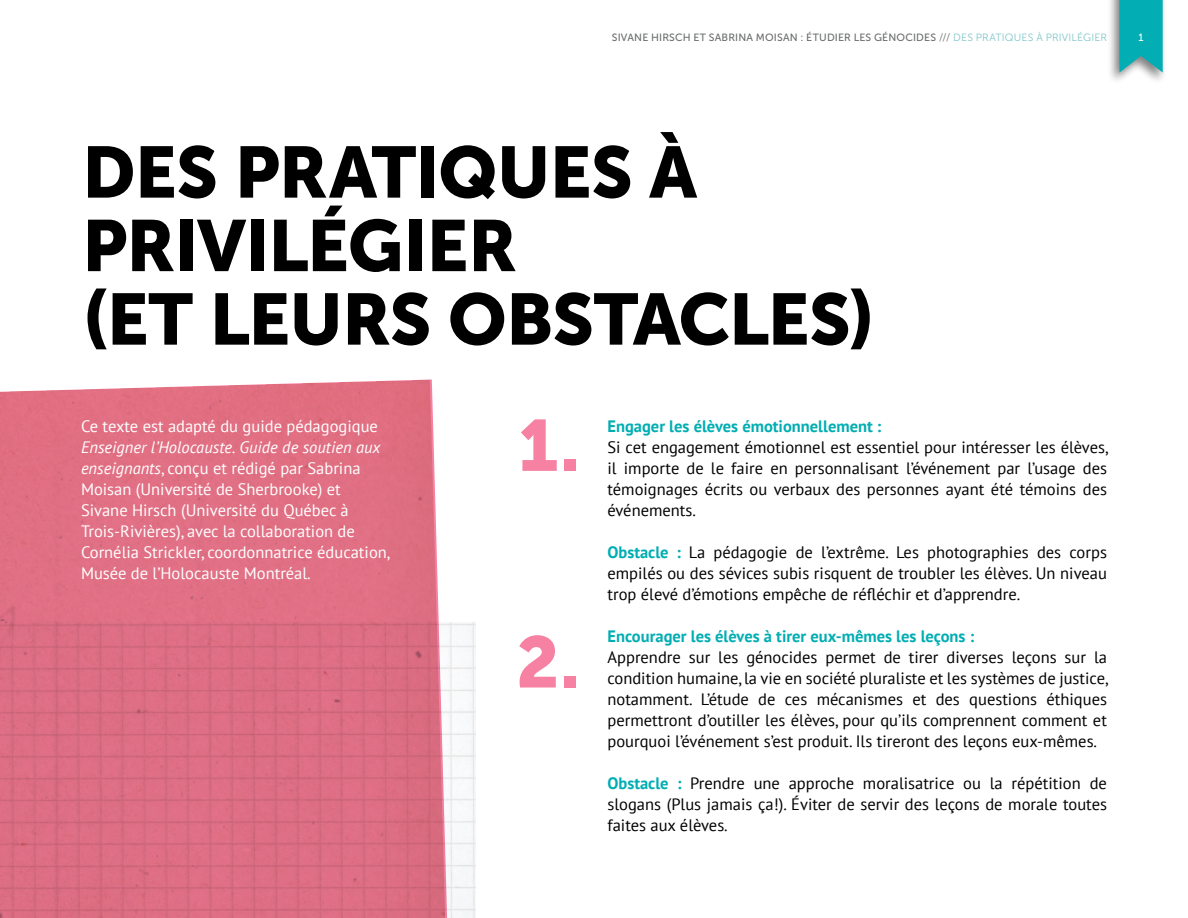
<style>
.page{position:relative;width:1188px;height:918px;background:#fff}
.page>*{position:absolute;margin:0;border:0;box-sizing:border-box;transform-origin:0 0}
.t1{font:72px/73.5px "Museo Sans 900";letter-spacing:-.015em;color:#000}
.t2{font:72px "Museo Sans 900";color:#f681a2}
.t3{font:16.5px/21px "PT Sans";color:#000;text-align:justify}
.t4{font:16.5px/21px "PT Sans";color:#fff}
.t5{font:700 16.5px "PT Sans";color:#02aeb3}
.t6{font:10.5px "Museo Sans 500";letter-spacing:.02em;color:#6b6d6d}
.t7{font:10.5px "Museo Sans 500";color:#fff}
.s1{font-family:"Museo Sans 300"}
.s2{font-family:"Museo Sans 300";color:#7ec5c9}
.s3{font-style:italic}
.s4{font-weight:700;color:#02aeb3}
</style>
<div class="page">
<div style="left:1107px;top:0;width:61px;height:85px;background:#000;opacity:.49"></div>
<svg style="left:1119px;top:0;width:44px;height:73px;background:#1bb0b4"></svg>
<div style="left:0;top:380px;width:439px;height:243px;background:#e16f84"></div>
<img style="left:0;top:623px;width:475px;height:295px">
<p class="t6" style="left:612px;top:31px;width:497px">SIVANE HIRSCH ET SABRINA MOISAN : ÉTUDIER LES GÉNOCIDES <span class="s1">///</span> <span class="s2">DES PRATIQUES À PRIVILÉGIER</span></p>
<p class="t7" style="left:1138px;top:31px;width:7px">1</p>
<h1 class="t1" style="left:82px;top:135px;width:795px">DES PRATIQUES À<br>PRIVILÉGIER<br>(ET LEURS OBSTACLES)</h1>
<p class="t4" style="left:81px;top:415px;width:298px">Ce texte est adapté du guide pédagogique</p>
<p class="t4" style="left:81px;top:436px;width:311px"><span class="s3">Enseigner l’Holocauste. Guide de soutien aux enseignants</span>, conçu et rédigé par Sabrina Moisan (Université de Sherbrooke) et Sivane Hirsch (Université du Québec à Trois-Rivières), avec la collaboration de Cornélia Strickler, coordonnatrice éducation, Musée de l’Holocauste Montréal.</p>
<h1 class="t2" style="left:518px;top:405px;width:64px">1.</h1>
<h1 class="t2" style="left:516px;top:621px;width:66px">2.</h1>
<p class="t5" style="left:608px;top:415px;width:275px">Engager les élèves émotionnellement :</p>
<p class="t3" style="left:608px;top:436px;width:502px">Si cet engagement émotionnel est essentiel pour intéresser les élèves, il importe de le faire en personnalisant l’événement par l’usage des témoignages écrits ou verbaux des personnes ayant été témoins des événements.</p>
<p class="t3" style="left:608px;top:541px;width:501px"><span class="s4">Obstacle :</span> La pédagogie de l’extrême. Les photographies des corps empilés ou des sévices subis risquent de troubler les élèves. Un niveau trop élevé d’émotions empêche de réfléchir et d’apprendre.</p>
<p class="t5" style="left:608px;top:625px;width:368px">Encourager les élèves à tirer eux-mêmes les leçons :</p>
<p class="t3" style="left:608px;top:646px;width:502px">Apprendre sur les génocides permet de tirer diverses leçons sur la condition humaine, la vie en société pluraliste et les systèmes de justice, notamment. L’étude de ces mécanismes et des questions éthiques permettront d’outiller les élèves, pour qu’ils comprennent comment et pourquoi l’événement s’est produit. Ils tireront des leçons eux-mêmes.</p>
<p class="t3" style="left:608px;top:772px;width:501px"><span class="s4">Obstacle :</span> Prendre une approche moralisatrice ou la répétition de slogans (Plus jamais ça!). Éviter de servir des leçons de morale toutes faites aux élèves.</p>
</div>
